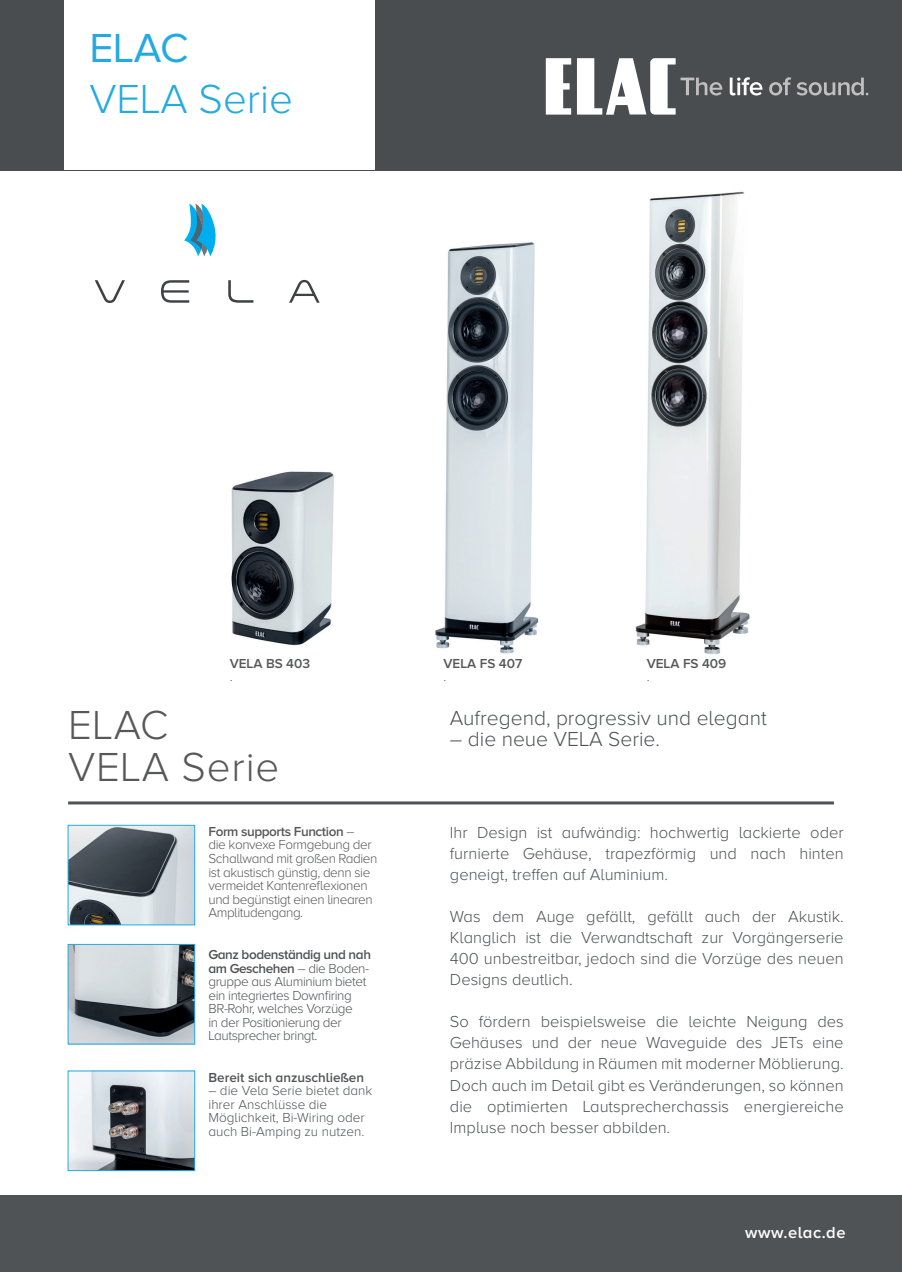
<style>
.page{position:relative;width:902px;height:1272px;background:#fff}
.page>*{position:absolute;margin:0;border:0;box-sizing:border-box;transform-origin:0 0}
.t1{font:300 42px/42px "Proxima Nova A";letter-spacing:.02em;color:#57585a}
.t2{font:300 42px "Proxima Nova A";color:#24aae1}
.t3{font:42px "Proxima Nova A";color:#24aae1}
.t4{font:300 21px "Proxima Nova A";color:#505356}
.t5{font:300 16.5px/21px "Proxima Nova A";color:#505356;text-align:justify}
.t6{font:600 16.5px "Proxima Nova A";letter-spacing:.03em;color:#fff}
.t7{font:300 13.5px/13.5px "Proxima Nova A";letter-spacing:-.03em;color:#57585a}
.t8{font:300 13.5px/13.5px "Proxima Nova A";letter-spacing:-.03em;color:#505356}
.t9{font:300 13.5px/13.5px "Proxima Nova A";color:#505356}
.t10{font:600 13.5px "Proxima Nova A";color:#57585a}
.t11{font:600 13.5px "Proxima Nova A";color:#505356}
.s1{font-weight:600}
</style>
<div class="page">
<div style="left:0;top:0;width:901px;height:170px;background:#494d4f"></div>
<svg style="left:769px;top:77px;width:99px;height:18px"></svg>
<svg style="left:729px;top:77px;width:33px;height:18px"></svg>
<svg style="left:545px;top:58px;width:177px;height:57px"></svg>
<hr style="left:68px;top:801px;width:765px;height:3px;background:#505356">
<div style="left:64px;top:0;width:310px;height:170px;background:#fff"></div>
<div style="left:0;top:1195px;width:901px;height:76px;background:#505356"></div>
<svg style="left:184px;top:204px;width:32px;height:52px"></svg>
<svg style="left:95px;top:280px;width:30px;height:23px"></svg>
<svg style="left:161px;top:280px;width:28px;height:23px"></svg>
<svg style="left:228px;top:280px;width:25px;height:23px"></svg>
<svg style="left:289px;top:280px;width:30px;height:23px"></svg>
<img style="left:70px;top:827px;width:123px;height:96px">
<div style="left:68px;top:825px;width:127px;height:100px;border:1px solid #24aae1"></div>
<img style="left:70px;top:1072px;width:123px;height:96px">
<img style="left:70px;top:946px;width:123px;height:96px">
<div style="left:68px;top:944px;width:127px;height:100px;border:1px solid #24aae1"></div>
<img style="left:635px;top:191px;width:115px;height:463px">
<img style="left:231px;top:471px;width:103px;height:175px">
<img style="left:435px;top:242px;width:104px;height:412px">
<h1 class="t3" style="left:89px;top:25px;width:101px">ELAC</h1>
<h1 class="t2" style="left:89px;top:76px;width:205px">VELA Serie</h1>
<p class="t10" style="left:230px;top:655px;width:82px">VELA BS 403</p>
<p class="t7" style="left:230px;top:670px;width:4px">.</p>
<h1 class="t1" style="left:68px;top:704px;width:213px">ELAC<br>VELA Serie</h1>
<p class="t7" style="left:208px;top:824px;width:170px"><span class="s1">Form supports Function</span> –<br>die konvexe Formgebung der<br>Schallwand mit großen Radien ist akustisch günstig, denn sie vermeidet Kantenreflexionen und begünstigt einen linearen<br>Amplitudengang.</p>
<p class="t8" style="left:208px;top:947px;width:164px"><span class="s1">Ganz bodenständig und nah am Geschehen</span> – die Boden&shy;gruppe aus Aluminium bietet ein integriertes Downfiring<br>BR-Rohr, welches Vorzüge<br>in der Positionierung der<br>Lautsprecher bringt.</p>
<p class="t11" style="left:208px;top:1069px;width:157px">Bereit sich anzuschließen</p>
<p class="t9" style="left:208px;top:1083px;width:165px">– die Vela Serie bietet dank ihrer Anschlüsse die<br>Möglichkeit, Bi-Wiring oder auch Bi-Amping zu nutzen.</p>
<p class="t10" style="left:443px;top:655px;width:80px">VELA FS 407</p>
<p class="t7" style="left:443px;top:670px;width:4px">.</p>
<p class="t10" style="left:646px;top:655px;width:81px">VELA FS 409</p>
<p class="t7" style="left:646px;top:670px;width:4px">.</p>
<p class="t4" style="left:450px;top:706px;width:318px">Aufregend, progressiv und elegant</p>
<p class="t4" style="left:450px;top:727px;width:212px">– die neue VELA Serie.</p>
<p class="t5" style="left:450px;top:822px;width:395px">Ihr Design ist aufwändig: hochwertig lackierte oder furnierte Gehäuse, trapezförmig und nach hinten geneigt, treffen auf Aluminium.</p>
<p class="t5" style="left:450px;top:906px;width:395px">Was dem Auge gefällt, gefällt auch der Akustik.<br>Klanglich ist die Verwandtschaft zur Vorgängerserie 400 unbestreitbar, jedoch sind die Vorzüge des neuen Designs deutlich.</p>
<p class="t5" style="left:450px;top:1011px;width:395px">So fördern beispielsweise die leichte Neigung des Gehäuses und der neue Waveguide des JETs eine präzise Abbildung in Räumen mit moderner Möblierung.<br>Doch auch im Detail gibt es Veränderungen, so können die optimierten Lautsprecherchassis energiereiche Impluse noch besser abbilden.</p>
<p class="t6" style="left:745px;top:1222px;width:102px">www.elac.de</p>
</div>
